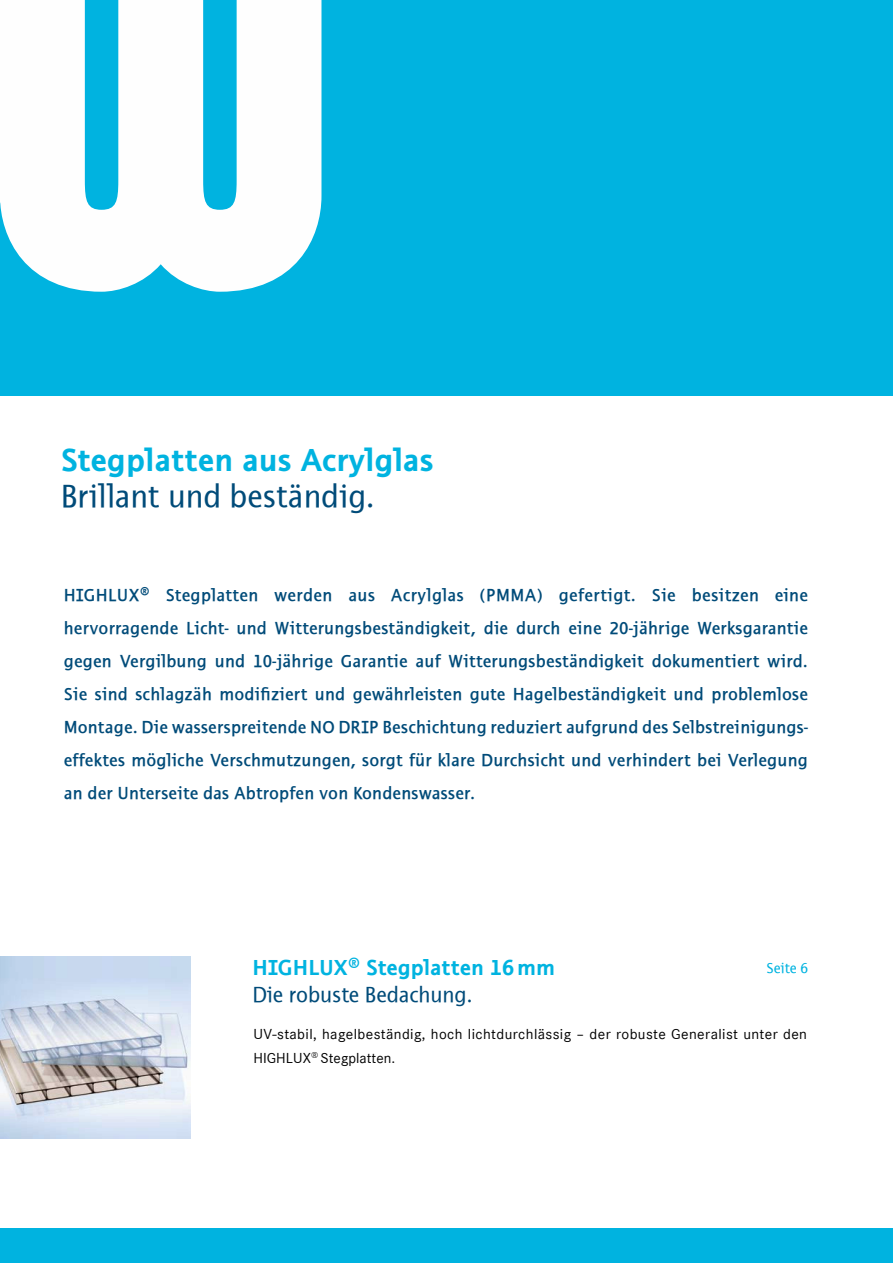
<style>
.page{position:relative;width:893px;height:1263px;background:#fff}
.page>*{position:absolute;margin:0;border:0;box-sizing:border-box;transform-origin:0 0}
.t1{font:700 33px "Thordis Sans EF";color:#00b3e0}
.t2{font:33px "Thordis Sans EF";color:#004b79}
.t3{font:700 22.5px "Thordis Sans EF";color:#00b3e0}
.t4{font:22.5px "Thordis Sans EF";color:#004b79}
.t5{font:600 18px/33px "Thordis Sans EF";letter-spacing:.01em;color:#004b79;text-align:justify}
.t6{font:15px/24.8px "Corporate S";letter-spacing:.025em;color:#000}
.t7{font:15px "Thordis Sans EF";letter-spacing:-.005em;color:#00b3e0}
</style>
<div class="page">
<div style="left:0;top:0;width:893px;height:395px;background:#00b3e0"></div>
<svg style="left:0;top:0;width:321px;height:292px;fill:#fefefe"></svg>
<div style="left:0;top:1229px;width:893px;height:34px;background:#00b3e0"></div>
<img style="left:0;top:957px;width:190px;height:181px">
<h1 class="t1" style="left:61px;top:442px;width:375px">Stegplatten aus Acrylglas</h1>
<h1 class="t2" style="left:61px;top:478px;width:315px">Brillant und beständig.</h1>
<p class="t5" style="left:64px;top:579px;width:746px">HIGHLUX® Stegplatten werden aus Acrylglas (PMMA) gefertigt. Sie besitzen eine hervorragende Licht- und Witterungsbeständigkeit, die durch eine 20-jährige Werksgarantie gegen Vergilbung und 10-jährige Garantie auf Witterungsbeständigkeit dokumentiert wird.<br>Sie sind schlagzäh modifiziert und gewährleisten gute Hagelbeständigkeit und problemlose Montage. Die wasserspreitende NO DRIP Beschichtung reduziert aufgrund des Selbstreinigungs&shy;effektes mögliche Verschmutzungen, sorgt für klare Durchsicht und verhindert bei Verlegung an der Unterseite das Abtropfen von Kondenswasser.</p>
<p class="t3" style="left:253px;top:955px;width:304px">HIGHLUX® Stegplatten 16mm</p>
<p class="t4" style="left:253px;top:982px;width:221px">Die robuste Bedachung.</p>
<p class="t7" style="left:766px;top:959px;width:43px">Seite 6</p>
<p class="t6" style="left:253px;top:1021px;width:555px">UV-stabil, hagelbeständig, hoch lichtdurchlässig – der robuste Generalist unter den<br>HIGHLUX<sup>®</sup> Stegplatten.</p>
</div>
